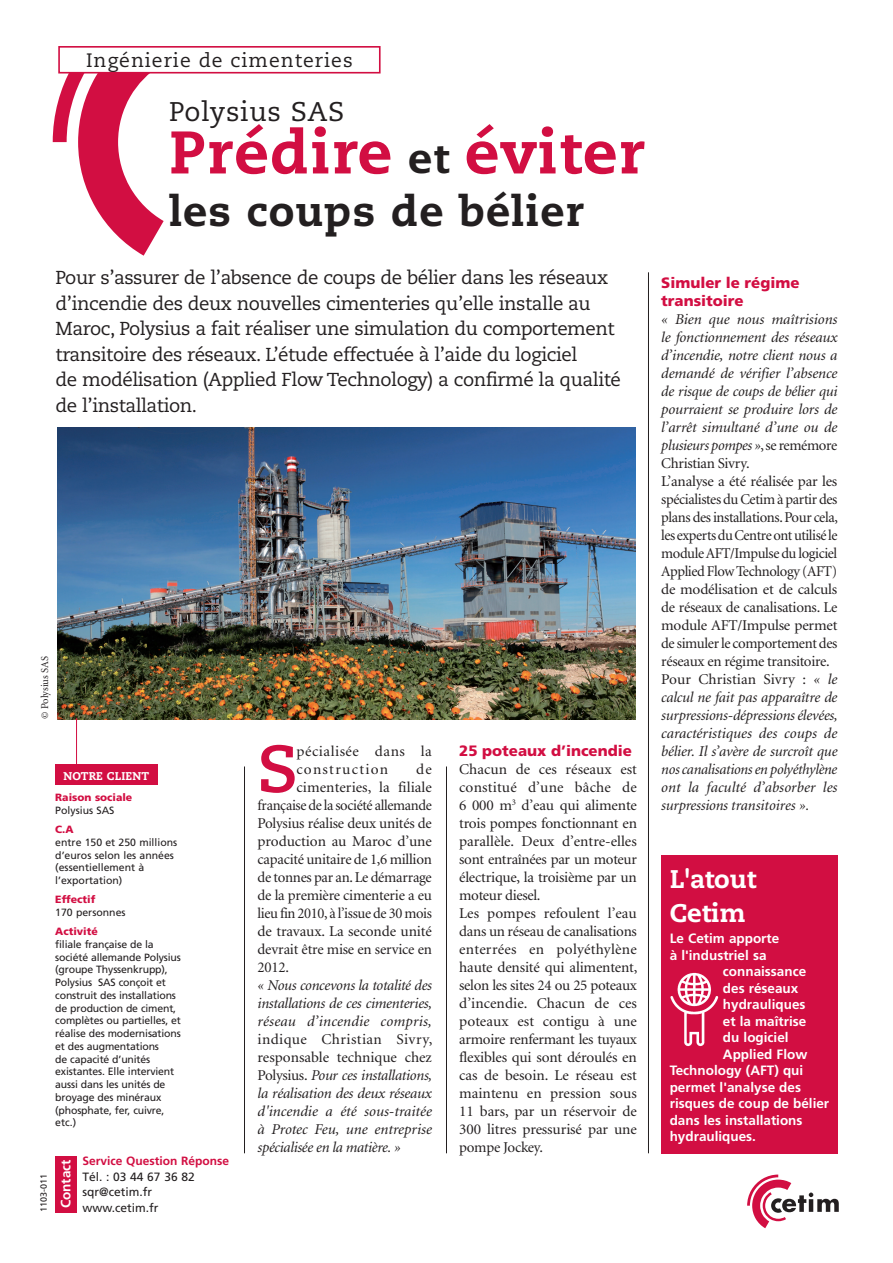
<style>
.page{position:relative;width:893px;height:1263px;background:#fff}
.page>*{position:absolute;margin:0;border:0;box-sizing:border-box;transform-origin:0 0}
.t1{font:700 66.45px "Caecilia";color:#d20e42}
.t2{font:800 60px "Caecilia";letter-spacing:.025em;color:#d20e42}
.t3{font:800 42px "Caecilia";letter-spacing:.025em;color:#231f20}
.t4{font:27px "Caecilia";letter-spacing:.025em;color:#231f20}
.t5{font:800 25.5px/34.8px "Caecilia";color:#fff}
.t6{font:19.35px "Caecilia";letter-spacing:.05em;color:#231f20}
.t7{font:18.75px/25.5px "Caecilia";letter-spacing:-.025em;color:#231f20}
.t8{font:italic 15px/18px "Minion";letter-spacing:-.01em;color:#231f20;text-align:justify}
.t9{font:15px/18px "Minion";letter-spacing:-.015em;color:#231f20}
.t10{font:900 15px/18px "Frutiger";color:#d20e42}
.t11{font:15px/18px "Minion";letter-spacing:.035em;color:#231f20}
.t12{font:15px "Minion";letter-spacing:.005em;color:#231f20}
.t13{font:700 13.5px "Frutiger";color:#fff}
.t14{font:12px/15.8px "Frutiger";color:#231f20}
.t15{font:700 12px "Frutiger";color:#d20e42}
.t16{font:800 11.25px "Caecilia";letter-spacing:.015em;color:#fff}
.t17{font:10.5px/12.8px "Frutiger";letter-spacing:-.015em;color:#231f20}
.t18{font:900 10.5px "Frutiger";color:#d20e42}
.t19{font:10.5px "Minion";color:#231f20}
.t20{font:9px "Frutiger";color:#231f20}
.s1{font-size:42px;color:#231f20}
.s2{font-style:normal}
</style>
<div class="page">
<svg style="left:53px;top:74px;width:111px;height:182px"></svg>
<svg style="left:747px;top:1174px;width:92px;height:54px"></svg>
<img style="left:57px;top:428px;width:579px;height:291px">
<hr style="left:648px;top:272px;width:1px;height:881px;background:#231f20">
<hr style="left:446px;top:766px;width:1px;height:387px;background:#231f20">
<hr style="left:244px;top:766px;width:1px;height:387px;background:#231f20">
<div style="left:58px;top:46px;width:323px;height:28px;border:2px solid #d20e42"></div>
<hr style="left:76px;top:718px;width:1px;height:49px;background:#d20e42">
<div style="left:55px;top:764px;width:102px;height:21px;background:#d20e42"></div>
<div style="left:55px;top:1156px;width:22px;height:56px;background:#d20e42"></div>
<div style="left:661px;top:855px;width:177px;height:298px;background:#d20e42"></div>
<img style="left:670px;top:972px;width:49px;height:75px">
<p class="t6" style="left:86px;top:49px;width:268px">Ingénierie de cimenteries</p>
<h3 class="t4" style="left:169px;top:96px;width:177px">Polysius SAS</h3>
<h2 class="t2" style="left:169px;top:115px;width:477px">Prédire <span class="s1">et</span> éviter</h2>
<h3 class="t3" style="left:169px;top:185px;width:416px">les coups de bélier</h3>
<p class="t7" style="left:56px;top:265px;width:567px">Pour s’assurer de l’absence de coups de bélier dans les réseaux d’incendie des deux nouvelles cimenteries qu’elle installe au Maroc, Polysius a fait réaliser une simulation du comportement transitoire des réseaux. L’étude effectuée à l’aide du logiciel<br>de modélisation (Applied Flow Technology) a confirmé la qualité de l’installation.</p>
<p class="t19" style="left:40px;top:719px;width:64px;rotate:-90deg">© Polysius SAS</p>
<p class="t16" style="left:63px;top:769px;width:87px">Notre client</p>
<p class="t18" style="left:55px;top:791px;width:79px">Raison sociale</p>
<p class="t17" style="left:55px;top:804px;width:61px">Polysius SAS</p>
<p class="t18" style="left:55px;top:823px;width:20px">C.A</p>
<p class="t17" style="left:55px;top:836px;width:123px">entre 150 et 250 millions d’euros selon les années (essentiellement à l’exportation)</p>
<p class="t18" style="left:55px;top:893px;width:42px">Effectif</p>
<p class="t17" style="left:55px;top:906px;width:72px">170 personnes</p>
<p class="t18" style="left:55px;top:925px;width:44px">Activité</p>
<p class="t17" style="left:55px;top:938px;width:127px">filiale française de la société allemande Polysius (groupe Thyssenkrupp),<br>Polysius SAS conçoit et construit des installations de production de ciment, complètes ou partielles, et réalise des modernisations et des augmentations<br>de capacité d’unités existantes. Elle intervient aussi dans les unités de broyage des minéraux (phosphate, fer, cuivre, etc.)</p>
<p class="t20" style="left:38px;top:1212px;width:40px;rotate:-90deg">1103-011</p>
<p class="t13" style="left:58px;top:1208px;width:50px;rotate:-90deg">Contact</p>
<p class="t15" style="left:83px;top:1154px;width:148px">Service Question Réponse</p>
<p class="t14" style="left:83px;top:1168px;width:114px">Tél. : 03 44 67 36 82 sqr@cetim.fr</p>
<p class="t14" style="left:83px;top:1200px;width:78px">www.cetim.fr</p>
<h1 class="t1" style="left:258px;top:730px;width:42px">S</h1>
<p class="t11" style="left:296px;top:743px;width:137px">pécialisée dans la construction</p>
<p class="t9" style="left:416px;top:761px;width:17px">de</p>
<p class="t12" style="left:296px;top:780px;width:137px">cimenteries, la filiale</p>
<p class="t9" style="left:258px;top:797px;width:176px">française de la société allemande</p>
<p class="t9" style="left:258px;top:815px;width:176px">Polysius réalise deux unités de</p>
<p class="t9" style="left:258px;top:833px;width:176px">production au Maroc d’une</p>
<p class="t9" style="left:258px;top:851px;width:176px">capacité unitaire de 1,6 million</p>
<p class="t9" style="left:258px;top:869px;width:176px">de tonnes par an. Le démarrage</p>
<p class="t9" style="left:258px;top:887px;width:176px">de la première cimenterie a eu</p>
<p class="t9" style="left:258px;top:905px;width:176px">lieu fin 2010, à l’issue de 30 mois</p>
<p class="t9" style="left:258px;top:923px;width:176px">de travaux. La seconde unité</p>
<p class="t9" style="left:258px;top:941px;width:176px">devrait être mise en service en</p>
<p class="t9" style="left:258px;top:959px;width:33px">2012.</p>
<p class="t8" style="left:258px;top:977px;width:176px">« Nous concevons la totalité des installations de ces cimenteries, réseau d’incendie compris,</p>
<p class="t8" style="left:258px;top:1031px;width:176px"><span class="s2">indique Christian Sivry, responsable technique chez Polysius.</span> Pour ces installations, la réalisation des deux réseaux d'incendie a été sous-traitée à Protec Feu, une entreprise spécialisée en la matière. »</p>
<p class="t10" style="left:459px;top:742px;width:174px">25 poteaux d’incendie</p>
<p class="t9" style="left:459px;top:761px;width:180px">Chacun de ces réseaux est constitué d’une bâche de<br>6 000 m<sup>3</sup> d’eau qui alimente trois pompes fonctionnant en parallèle. Deux d’entre-elles sont entraînées par un moteur électrique, la troisième par un moteur diesel.<br>Les pompes refoulent l’eau dans un réseau de canalisations enterrées en polyéthylène haute densité qui alimentent, selon les sites 24 ou 25 poteaux d’incendie. Chacun de ces poteaux est contigu à une armoire renfermant les tuyaux flexibles qui sont déroulés en cas de besoin. Le réseau est maintenu en pression sous<br>11 bars, par un réservoir de<br>300 litres pressurisé par une pompe Jockey.</p>
<p class="t10" style="left:661px;top:274px;width:140px">Simuler le régime transitoire</p>
<p class="t8" style="left:661px;top:311px;width:178px;text-align:left">« Bien que nous maîtrisions le fonctionnement des réseaux d’incendie, notre client nous a demandé de vérifier l’absence de risque de coups de bélier qui pourraient se produire lors de l’arrêt simultané d’une ou de plusieurs pompes »<span class="s2">, se remémore<br>Christian Sivry.<br>L’analyse a été réalisée par les spécialistes du Cetim à partir des plans des installations. Pour cela, les experts du Centre ont utilisé le module AFT/Impulse du logiciel<br>Applied Flow Technology (AFT) de modélisation et de calculs de réseaux de canalisations. Le module AFT/Impulse permet de simuler le comportement des réseaux en régime transitoire.<br>Pour Christian Sivry :</span> « le calcul ne fait pas apparaître de surpressions-dépressions élevées, caractéristiques des coups de bélier. Il s’avère de surcroît que nos canalisations en polyéthylène ont la faculté d’absorber les surpressions transitoires ».</p>
<h3 class="t5" style="left:670px;top:861px;width:88px">L'atout<br>Cetim</h3>
<p class="t13" style="left:670px;top:930px;width:111px">Le Cetim apporte</p>
<p class="t13" style="left:670px;top:947px;width:98px">à l'industriel sa</p>
<p class="t13" style="left:723px;top:963px;width:85px">connaissance</p>
<p class="t13" style="left:723px;top:980px;width:77px">des réseaux</p>
<p class="t13" style="left:723px;top:996px;width:84px">hydrauliques</p>
<p class="t13" style="left:723px;top:1013px;width:85px">et la maîtrise</p>
<p class="t13" style="left:723px;top:1029px;width:67px">du logiciel</p>
<p class="t13" style="left:723px;top:1046px;width:86px">Applied Flow</p>
<p class="t13" style="left:670px;top:1062px;width:135px">Technology (AFT) qui</p>
<p class="t13" style="left:670px;top:1079px;width:133px">permet l'analyse des</p>
<p class="t13" style="left:670px;top:1095px;width:161px">risques de coup de bélier</p>
<p class="t13" style="left:670px;top:1112px;width:134px">dans les installations</p>
<p class="t13" style="left:670px;top:1128px;width:88px">hydrauliques.</p>
</div>
